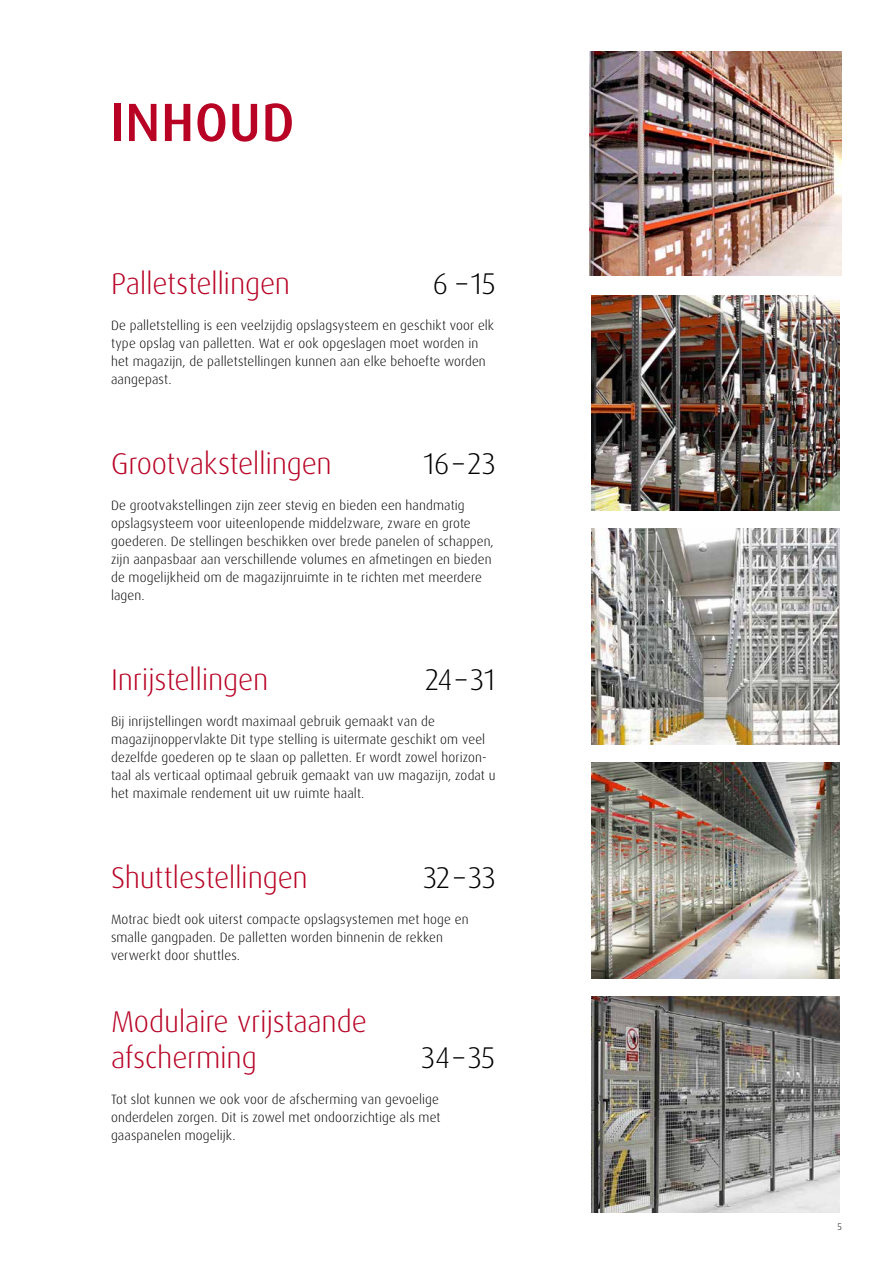
<style>
.page{position:relative;width:893px;height:1263px;background:#fff}
.page>*{position:absolute;margin:0;border:0;box-sizing:border-box;transform-origin:0 0}
.t1{font:500 54px "Dax Pro";letter-spacing:.01em;color:#b80325}
.t2{font:300 30px/36px "Dax Pro";letter-spacing:-.01em;color:#b80325}
.t3{font:300 30px "Dax Pro";letter-spacing:-.01em;color:#000}
.t4{font:300 13.5px/18px "Dax Pro";letter-spacing:.01em;color:#000}
.t5{font:300 9.75px "Dax Pro";color:#000}
</style>
<div class="page">
<img style="left:590px;top:51px;width:252px;height:225px">
<img style="left:592px;top:295px;width:248px;height:215px">
<img style="left:592px;top:528px;width:248px;height:216px">
<img style="left:592px;top:762px;width:248px;height:216px">
<img style="left:592px;top:996px;width:248px;height:216px">
<h1 class="t1" style="left:110px;top:87px;width:186px">INHOUD</h1>
<h2 class="t2" style="left:111px;top:266px;width:181px">Palletstellingen</h2>
<h2 class="t3" style="left:433px;top:264px;width:64px">6 –15</h2>
<p class="t4" style="left:111px;top:316px;width:385px">De palletstelling is een veelzijdig opslagsysteem en geschikt voor elk type opslag van palletten. Wat er ook opgeslagen moet worden in het magazijn, de palletstellingen kunnen aan elke behoefte worden aangepast.</p>
<h2 class="t2" style="left:111px;top:446px;width:222px">Grootvakstellingen</h2>
<h2 class="t3" style="left:423px;top:444px;width:74px">16–23</h2>
<p class="t4" style="left:111px;top:496px;width:384px">De grootvakstellingen zijn zeer stevig en bieden een handmatig opslagsysteem voor uiteenlopende middelzware, zware en grote goederen. De stellingen beschikken over brede panelen of schappen, zijn aanpasbaar aan verschillende volumes en afmetingen en bieden de mogelijkheid om de magazijnruimte in te richten met meerdere lagen.</p>
<h2 class="t2" style="left:111px;top:662px;width:159px">Inrijstellingen</h2>
<h2 class="t3" style="left:425px;top:660px;width:72px">24–31</h2>
<p class="t4" style="left:111px;top:712px;width:386px">Bij inrijstellingen wordt maximaal gebruik gemaakt van de magazijnoppervlakte Dit type stelling is uitermate geschikt om veel dezelfde goederen op te slaan op palletten. Er wordt zowel horizon&shy;taal als verticaal optimaal gebruik gemaakt van uw magazijn, zodat u het maximale rendement uit uw ruimte haalt.</p>
<h2 class="t2" style="left:111px;top:860px;width:198px">Shuttlestellingen</h2>
<h2 class="t3" style="left:423px;top:858px;width:74px">32–33</h2>
<p class="t4" style="left:111px;top:910px;width:359px">Motrac biedt ook uiterst compacte opslagsystemen met hoge en smalle gangpaden. De palletten worden binnenin de rekken verwerkt door shuttles.</p>
<h2 class="t2" style="left:111px;top:1004px;width:257px">Modulaire vrijstaande afscherming</h2>
<h2 class="t3" style="left:421px;top:1038px;width:75px">34–35</h2>
<p class="t4" style="left:111px;top:1090px;width:331px;text-align:justify">Tot slot kunnen we ook voor de afscherming van gevoelige onderdelen zorgen. Dit is zowel met ondoorzichtige als met gaaspanelen mogelijk.</p>
<p class="t5" style="left:837px;top:1220px;width:6px">5</p>
</div>
